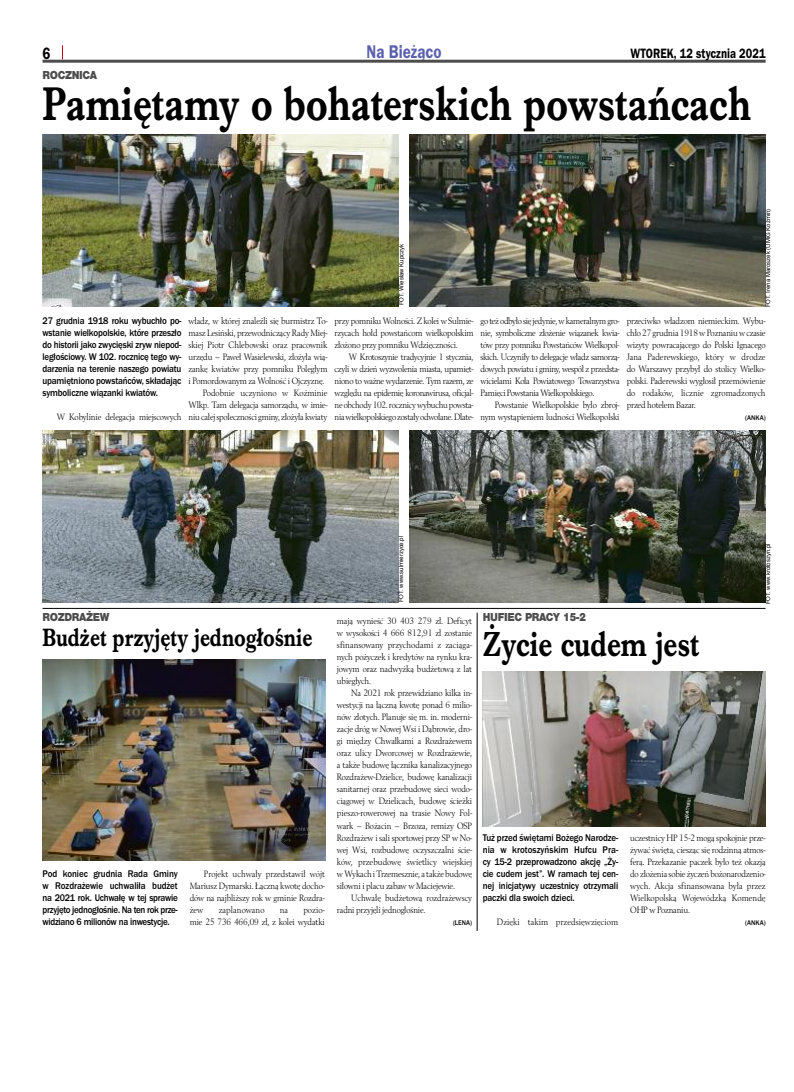
<style>
.page{position:relative;width:794px;height:1092px;background:#fff}
.page>*{position:absolute;margin:0;border:0;box-sizing:border-box;transform-origin:0 0}
.t1{font:700 49px "Imprint URWTCE";color:#000;scale:.8 1}
.t2{font:700 36px "Imprint URWTCE";color:#000;scale:.8 1}
.t3{font:700 26px "Imprint URWTCE";color:#000;scale:.8 1}
.t4{font:19px "Franklin Got URWTCE Dem";color:#5b60ad;scale:.8 1}
.t5{font:17px "Franklin Got URWTCE Dem";color:#000;scale:.8 1}
.t6{font:14px "Franklin Got URWTCE Dem";color:#000;scale:.8 1}
.t7{font:900 12px "Nimbus San TCE";letter-spacing:-.035em;color:#4d4d4d;scale:.9 1}
.t8{font:500 10px/12px "Franklin Got URWTCE";letter-spacing:-.02em;color:#000;text-align:justify;scale:.9 1}
.t9{font:9.6px/12px "Berling TCE";letter-spacing:-.015em;color:#000;text-align:justify;scale:.9 1}
.t10{font:9.6px "Berling TCE";letter-spacing:.005em;color:#000;scale:.9 1}
.t11{font:9.6px "Berling TCE";letter-spacing:.01em;color:#000;scale:.9 1}
.t12{font:500 7px "Franklin Got URWTCE";color:#000;scale:.95 1}
.t13{font:6px "Helvetica";letter-spacing:-.005em;color:#000}
</style>
<div class="page">
<hr style="left:43px;top:60px;width:722px;height:3px;background:#4d4d4d">
<svg style="left:62px;top:45px;width:1px;height:14px"></svg>
<img style="left:483px;top:671px;width:282px;height:155px">
<img style="left:43px;top:659px;width:282px;height:201px">
<img style="left:43px;top:134px;width:356px;height:173px">
<img style="left:409px;top:134px;width:356px;height:172px">
<img style="left:43px;top:430px;width:356px;height:172px">
<img style="left:409px;top:430px;width:356px;height:172px">
<hr style="left:43px;top:608px;width:722px;height:1px;background:#000">
<hr style="left:476px;top:612px;width:1px;height:318px;background:#000">
<h3 class="t5" style="left:43px;top:43px;width:11px">6</h3>
<h3 class="t4" style="left:366px;top:40px;width:95px">Na Bieżąco</h3>
<h3 class="t6" style="left:630px;top:45px;width:170px">WTOREK, 12 stycznia 2021</h3>
<p class="t7" style="left:43px;top:68px;width:62px">ROCZNICA</p>
<h1 class="t1" style="left:43px;top:74px;width:887px">Pamiętamy o bohaterskich powstańcach</h1>
<p class="t13" style="left:399px;top:305px;width:63px;rotate:-90deg">FOT. Wiesław Kupczyk</p>
<p class="t13" style="left:765px;top:307px;width:100px;rotate:-90deg">FOT. Irena Maroszek (UMiG Koźmin)</p>
<p class="t9" style="left:189px;top:315px;width:155px">władz, w której znaleźli się burmistrz To-</p>
<p class="t9" style="left:189px;top:327px;width:155px">masz Lesiński, przewodniczący Rady Miej-</p>
<p class="t9" style="left:189px;top:339px;width:156px">skiej Piotr Chlebowski oraz pracownik</p>
<p class="t9" style="left:189px;top:351px;width:155px">urzędu – Paweł Wasielewski, złożyła wią-</p>
<p class="t9" style="left:189px;top:363px;width:156px">zankę kwiatów przy pomniku Poległym</p>
<p class="t9" style="left:189px;top:375px;width:153px">i Pomordowanym za Wolność i Ojczyznę.</p>
<p class="t9" style="left:203px;top:387px;width:140px">Podobnie uczyniono w Koźminie</p>
<p class="t9" style="left:189px;top:399px;width:155px">Wlkp. Tam delegacja samorządu, w imie-</p>
<p class="t9" style="left:189px;top:411px;width:156px">niu całej społeczności gminy, złożyła kwiaty</p>
<p class="t9" style="left:480px;top:315px;width:156px">go też odbyło się jedynie, w kameralnym gro&shy;nie, symboliczne złożenie wiązanek kwia&shy;tów przy pomniku Powstańców Wielkopol&shy;skich. Uczyniły to delegacje władz samorzą&shy;dowych powiatu i gminy, wespół z przedsta&shy;wicielami Koła Powiatowego Towarzystwa Pamięci Powstania Wielkopolskiego.</p>
<p class="t9" style="left:480px;top:399px;width:156px;text-align:right">Powstanie Wielkopolskie było zbroj&shy;nym wystąpieniem ludności Wielkopolski</p>
<p class="t9" style="left:626px;top:315px;width:156px">przeciwko władzom niemieckim. Wybu&shy;chło 27 grudnia 1918 w Poznaniu w czasie wizyty powracającego do Polski Ignacego Jana Paderewskiego, który w drodze do Warszawy przybył do stolicy Wielko&shy;polski. Paderewski wygłosił przemówienie do rodaków, licznie zgromadzonych przed hotelem Bazar.</p>
<p class="t12" style="left:745px;top:413px;width:23px">(ANKA)</p>
<p class="t9" style="left:334px;top:315px;width:156px">przy pomniku Wolności. Z kolei w Sulmie&shy;rzycach hołd powstańcom wielkopolskim złożono przy pomniku Wdzięczności.</p>
<p class="t9" style="left:334px;top:351px;width:156px;text-indent:14px">W Krotoszynie tradycyjnie 1 stycznia, czyli w dzień wyzwolenia miasta, upamięt&shy;niono to ważne wydarzenie. Tym razem, ze względu na epidemię koronawirusa, oficjal&shy;ne obchody 102. rocznicy wybuchu powsta&shy;niawielkopolskiegozostałyodwołane.Dlate-</p>
<p class="t8" style="left:43px;top:315px;width:156px">27 grudnia 1918 roku wybuchło po&shy;wstanie wielkopolskie, które przeszło do historii jako zwycięski zryw niepod&shy;ległościowy. W 102. rocznicę tego wy&shy;darzenia na terenie naszego powiatu upamiętniono powstańców, składając symboliczne wiązanki kwiatów.</p>
<p class="t9" style="left:57px;top:411px;width:140px">W Kobylinie delegacja miejscowych</p>
<p class="t7" style="left:43px;top:609px;width:76px">ROZDRAŻEW</p>
<h3 class="t3" style="left:43px;top:621px;width:339px">Budżet przyjęty jednogłośnie</h3>
<p class="t8" style="left:43px;top:867px;width:152px">Pod koniec grudnia Rada Gminy w Rozdrażewie uchwaliła budżet na 2021 rok. Uchwałę w tej sprawie przyjęto jednogłośnie. Na ten rok prze&shy;widziano 6 milionów na inwestycje.</p>
<p class="t9" style="left:190px;top:867px;width:152px;text-indent:14px">Projekt uchwały przedstawił wójt Mariusz Dymarski. Łączną kwotę docho&shy;dów na najbliższy rok w gminie Rozdra&shy;żew</p>
<p class="t11" style="left:219px;top:903px;width:52px">zaplanowano</p>
<p class="t9" style="left:280px;top:903px;width:11px">na</p>
<p class="t9" style="left:190px;top:903px;width:152px;text-align:right">pozio-<br>mie 25 736 466,09 zł, z kolei wydatki</p>
<p class="t13" style="left:398px;top:602px;width:68px;rotate:-90deg">FOT. www.sulmierzyce.pl</p>
<p class="t13" style="left:765px;top:604px;width:62px;rotate:-90deg">FOT. www.krotoszyn.pl</p>
<p class="t9" style="left:337px;top:615px;width:152px">mają wynieść 30 403 279 zł. Deficyt w wysokości 4 666 812,91 zł zostanie sfinansowany przychodami z zaciąga&shy;nych pożyczek i kredytów na rynku kra&shy;jowym oraz nadwyżką budżetową z lat ubiegłych.</p>
<p class="t9" style="left:337px;top:687px;width:152px;text-indent:14px">Na 2021 rok przewidziano kilka in&shy;westycji na łączną kwotę ponad 6 milio&shy;nów złotych. Planuje się m. in. moderni&shy;zacje dróg w Nowej Wsi i Dąbrowie, dro&shy;gi między Chwałkami a Rozdrażewem oraz ulicy Dworcowej w Rozdrażewie, a także budowę łącznika kanalizacyjnego Rozdrażew-Dzielice, budowę kanalizacji sanitarnej oraz przebudowę sieci wodo&shy;ciągowej w Dzielicach, budowę ścieżki pieszo-rowerowej na trasie Nowy Fol&shy;wark – Bożacin – Brzoza, remizy OSP Rozdrażew i sali sportowej przy SP w No&shy;wej Wsi, rozbudowę oczyszczalni ście&shy;ków, przebudowę świetlicy wiejskiej w Wykach i Trzemesznie, a także budowę siłowni i placu zabaw w Maciejewie.</p>
<p class="t9" style="left:337px;top:891px;width:152px;text-indent:14px">Uchwałę budżetową rozdrażewscy radni przyjęli jednogłośnie.</p>
<p class="t12" style="left:453px;top:917px;width:22px">(LENA)</p>
<p class="t7" style="left:483px;top:609px;width:116px">HUFIEC PRACY 15-2</p>
<h2 class="t2" style="left:483px;top:622px;width:272px">Życie cudem jest</h2>
<p class="t8" style="left:483px;top:831px;width:152px">Tuż przed świętami Bożego Narodze&shy;nia w krotoszyńskim Hufcu Pra&shy;cy 15-2 przeprowadzono akcję „Ży&shy;cie cudem jest”. W ramach tej cen&shy;nej inicjatywy uczestnicy otrzymali paczki dla swoich dzieci.</p>
<p class="t10" style="left:497px;top:915px;width:136px">Dzięki takim przedsięwzięciom</p>
<p class="t9" style="left:630px;top:831px;width:152px">uczestnicy HP 15-2 mogą spokojnie prze&shy;żywać święta, ciesząc się rodzinną atmos&shy;ferą. Przekazanie paczek było też okazją do złożenia sobie życzeń bożonarodzenio&shy;wych. Akcja sfinansowana była przez Wielkopolską Wojewódzką Komendę OHP w Poznaniu.</p>
<p class="t12" style="left:745px;top:917px;width:23px">(ANKA)</p>
</div>
